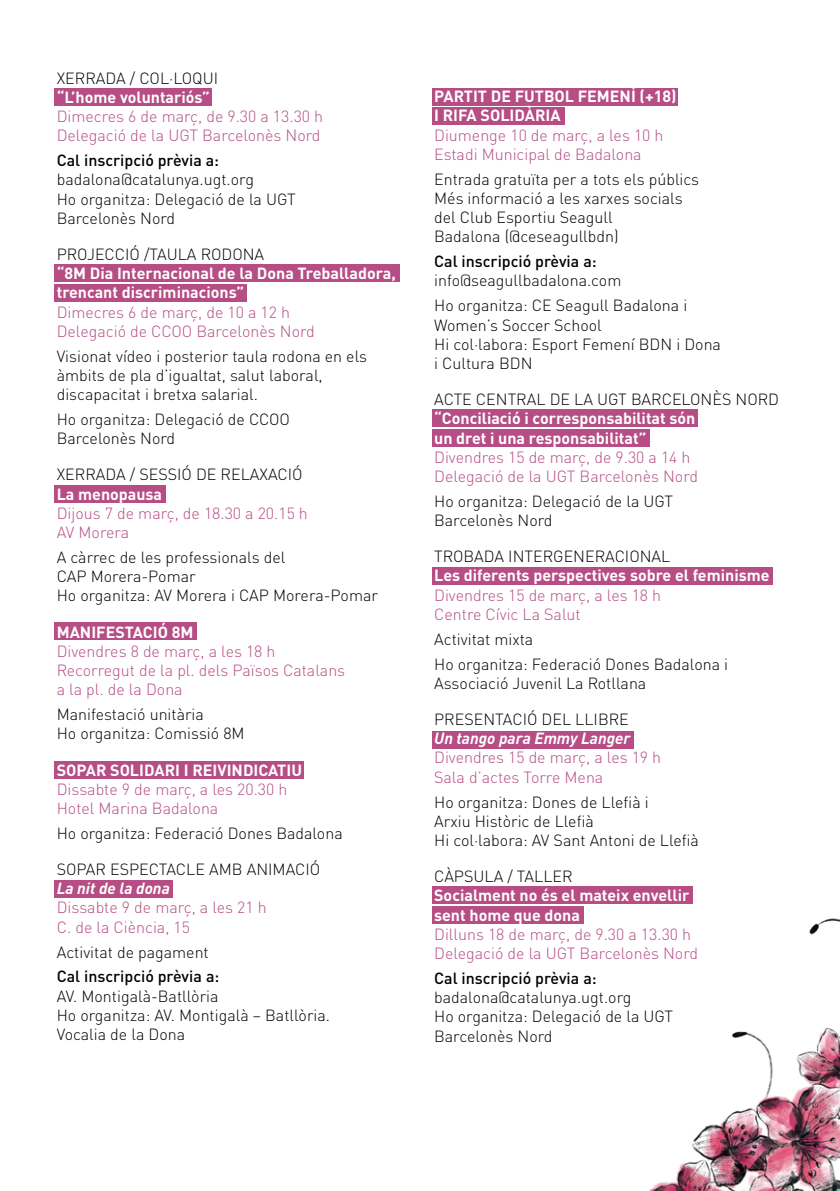
<style>
.page{position:relative;width:840px;height:1191px;background:#fff}
.page>*{position:absolute;margin:0;border:0;box-sizing:border-box;transform-origin:0 0}
.t1{font:300 16px/19.2px "DIN Pro";color:#000}
.t2{font:300 16px/19.2px "DIN Pro";color:#b64d84}
.t3{font:700 16px/19.2px "DIN Pro";color:#fff}
.t4{font:500 16px "DIN Pro";color:#000}
.t5{font:italic 700 16px "DIN Pro";color:#fff}
</style>
<div class="page">
<div style="left:55px;top:89px;width:157px;height:17px;background:#b64d84"></div>
<div style="left:432px;top:88px;width:245px;height:18px;background:#b64d84"></div>
<div style="left:432px;top:410px;width:265px;height:17px;background:#b64d84"></div>
<div style="left:432px;top:567px;width:340px;height:17px;background:#b64d84"></div>
<div style="left:432px;top:731px;width:201px;height:17px;background:#b64d84"></div>
<div style="left:432px;top:886px;width:260px;height:18px;background:#b64d84"></div>
<div style="left:432px;top:906px;width:151px;height:17px;background:#b64d84"></div>
<div style="left:432px;top:429px;width:217px;height:17px;background:#b64d84"></div>
<div style="left:432px;top:107px;width:132px;height:17px;background:#b64d84"></div>
<div style="left:55px;top:264px;width:345px;height:18px;background:#b64d84"></div>
<div style="left:55px;top:284px;width:192px;height:17px;background:#b64d84"></div>
<div style="left:55px;top:761px;width:249px;height:17px;background:#b64d84"></div>
<div style="left:55px;top:622px;width:142px;height:17px;background:#b64d84"></div>
<div style="left:55px;top:880px;width:118px;height:17px;background:#b64d84"></div>
<div style="left:55px;top:485px;width:111px;height:18px;background:#b64d84"></div>
<img style="left:563px;top:896px;width:276px;height:295px">
<p class="t1" style="left:57px;top:67px;width:163px">XERRADA / COL·LOQUI</p>
<p class="t3" style="left:57px;top:86px;width:155px">“L’home voluntariós”</p>
<p class="t2" style="left:57px;top:105px;width:268px">Dimecres 6 de març, de 9.30 a 13.30 h<br>Delegació de la UGT Barcelonès Nord</p>
<p class="t4" style="left:57px;top:147px;width:164px">Cal inscripció prèvia a:</p>
<p class="t1" style="left:57px;top:169px;width:240px">badalona@catalunya.ugt.org<br>Ho organitza: Delegació de la UGT<br>Barcelonès Nord</p>
<p class="t1" style="left:57px;top:243px;width:209px">PROJECCIÓ /TAULA RODONA</p>
<p class="t3" style="left:57px;top:262px;width:340px">“8M Dia Internacional de la Dona Treballadora, trencant discriminacions”</p>
<p class="t2" style="left:57px;top:301px;width:259px">Dimecres 6 de març, de 10 a 12 h<br>Delegació de CCOO Barcelonès Nord</p>
<p class="t1" style="left:57px;top:345px;width:312px">Visionat vídeo i posterior taula rodona en els àmbits de pla d’igualtat, salut laboral, discapacitat i bretxa salarial.</p>
<p class="t1" style="left:57px;top:408px;width:235px">Ho organitza: Delegació de CCOO<br>Barcelonès Nord</p>
<p class="t1" style="left:57px;top:464px;width:247px">XERRADA / SESSIÓ DE RELAXACIÓ</p>
<p class="t3" style="left:57px;top:482px;width:107px">La menopausa</p>
<p class="t2" style="left:57px;top:502px;width:252px">Dijous 7 de març, de 18.30 a 20.15 h<br>AV Morera</p>
<p class="t1" style="left:57px;top:546px;width:322px">A càrrec de les professionals del<br>CAP Morera-Pomar<br>Ho organitza: AV Morera i CAP Morera-Pomar</p>
<p class="t3" style="left:57px;top:620px;width:138px">MANIFESTACIÓ 8M</p>
<p class="t2" style="left:57px;top:640px;width:290px">Divendres 8 de març, a les 18 h<br>Recorregut de la pl. dels Països Catalans a la pl. de la Dona</p>
<p class="t1" style="left:57px;top:703px;width:189px">Manifestació unitària<br>Ho organitza: Comissió 8M</p>
<p class="t3" style="left:57px;top:758px;width:247px">SOPAR SOLIDARI I REIVINDICATIU</p>
<p class="t2" style="left:57px;top:778px;width:232px">Dissabte 9 de març, a les 20.30 h<br>Hotel Marina Badalona</p>
<p class="t1" style="left:57px;top:822px;width:287px">Ho organitza: Federació Dones Badalona</p>
<p class="t1" style="left:57px;top:858px;width:265px">SOPAR ESPECTACLE AMB ANIMACIÓ</p>
<p class="t5" style="left:57px;top:875px;width:114px">La nit de la dona</p>
<p class="t2" style="left:57px;top:896px;width:211px">Dissabte 9 de març, a les 21 h<br>C. de la Ciència, 15</p>
<p class="t1" style="left:57px;top:940px;width:153px">Activitat de pagament</p>
<p class="t4" style="left:57px;top:963px;width:164px">Cal inscripció prèvia a:</p>
<p class="t1" style="left:57px;top:984px;width:275px">AV. Montigalà-Batllòria<br>Ho organitza: AV. Montigalà – Batllòria.<br>Vocalia de la Dona</p>
<p class="t3" style="left:434px;top:85px;width:244px">PARTIT DE FUTBOL FEMENÍ (+18)<br>I RIFA SOLIDÀRIA</p>
<p class="t2" style="left:434px;top:124px;width:231px">Diumenge 10 de març, a les 10 h<br>Estadi Municipal de Badalona</p>
<p class="t1" style="left:434px;top:168px;width:266px">Entrada gratuïta per a tots els públics<br>Més informació a les xarxes socials del Club Esportiu Seagull<br>Badalona (@ceseagullbdn)</p>
<p class="t4" style="left:434px;top:248px;width:164px">Cal inscripció prèvia a:</p>
<p class="t1" style="left:434px;top:267px;width:254px;line-height:24.8px">info@seagullbadalona.com<br>Ho organitza: CE Seagull Badalona i</p>
<p class="t1" style="left:434px;top:314px;width:288px">Women’s Soccer School<br>Hi col·labora: Esport Femení BDN i Dona i Cultura BDN</p>
<p class="t1" style="left:434px;top:388px;width:346px">ACTE CENTRAL DE LA UGT BARCELONÈS NORD</p>
<p class="t3" style="left:434px;top:407px;width:262px">“Conciliació i corresponsabilitat són un dret i una responsabilitat”</p>
<p class="t2" style="left:434px;top:446px;width:265px">Divendres 15 de març, de 9.30 a 14 h<br>Delegació de la UGT Barcelonès Nord</p>
<p class="t1" style="left:434px;top:490px;width:240px">Ho organitza: Delegació de la UGT<br>Barcelonès Nord</p>
<p class="t1" style="left:434px;top:545px;width:238px">TROBADA INTERGENERACIONAL</p>
<p class="t3" style="left:434px;top:564px;width:337px">Les diferents perspectives sobre el feminisme</p>
<p class="t2" style="left:434px;top:584px;width:228px">Divendres 15 de març, a les 18 h<br>Centre Cívic La Salut</p>
<p class="t1" style="left:434px;top:625px;width:295px;line-height:24.8px">Activitat mixta<br>Ho organitza: Federació Dones Badalona i</p>
<p class="t1" style="left:434px;top:672px;width:213px">Associació Juvenil La Rotllana</p>
<p class="t1" style="left:434px;top:708px;width:196px">PRESENTACIÓ DEL LLIBRE</p>
<p class="t5" style="left:434px;top:725px;width:198px">Un tango para Emmy Langer</p>
<p class="t2" style="left:434px;top:746px;width:228px">Divendres 15 de març, a les 19 h<br>Sala d’actes Torre Mena</p>
<p class="t1" style="left:434px;top:790px;width:266px">Ho organitza: Dones de Llefià i<br>Arxiu Històric de Llefià<br>Hi col·labora: AV Sant Antoni de Llefià</p>
<p class="t1" style="left:434px;top:865px;width:140px">CÀPSULA / TALLER</p>
<p class="t3" style="left:434px;top:884px;width:256px">Socialment no és el mateix envellir sent home que dona</p>
<p class="t2" style="left:434px;top:923px;width:265px">Dilluns 18 de març, de 9.30 a 13.30 h<br>Delegació de la UGT Barcelonès Nord</p>
<p class="t4" style="left:434px;top:965px;width:164px">Cal inscripció prèvia a:</p>
<p class="t1" style="left:434px;top:986px;width:240px">badalona@catalunya.ugt.org<br>Ho organitza: Delegació de la UGT<br>Barcelonès Nord</p>
</div>
